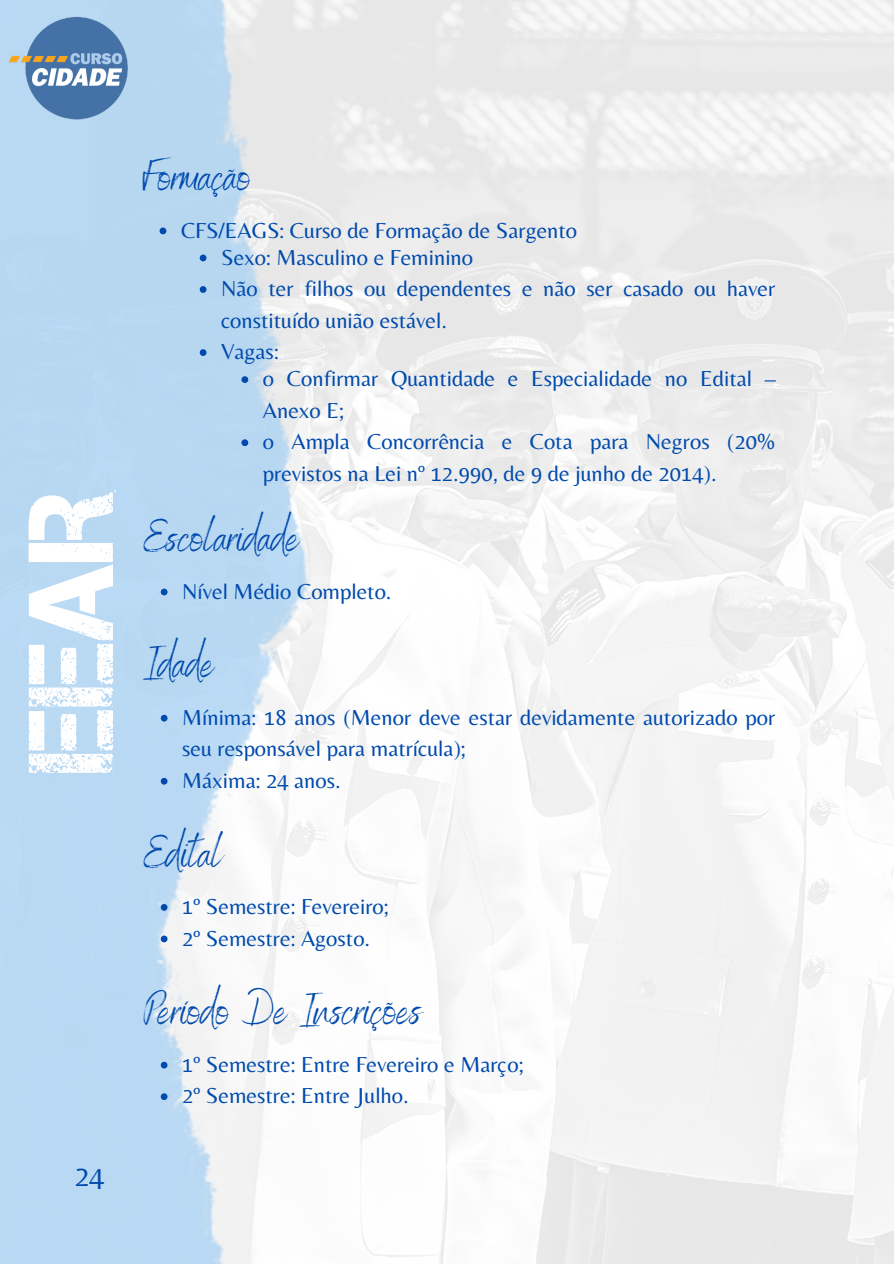
<style>
.page{position:relative;width:894px;height:1264px;background:#fff}
.page>*{position:absolute;margin:0;border:0;box-sizing:border-box;transform-origin:0 0}
.t1{font:120.15px "Captureit";color:#fff}
.t2{font:45px "Benedict";color:#004aad}
.t3{font:30px "Belleza";color:#004aad}
.t4{font:22.5px/31.5px "Belleza";color:#004aad}
</style>
<div class="page">
<img style="left:0;top:0;width:307px;height:1263px">
<img style="left:2px;top:0;width:139px;height:140px">
<svg style="left:159px;top:227px;width:7px;height:7px"></svg>
<svg style="left:200px;top:254px;width:6px;height:7px"></svg>
<svg style="left:200px;top:286px;width:6px;height:7px"></svg>
<svg style="left:200px;top:349px;width:6px;height:7px"></svg>
<svg style="left:241px;top:376px;width:7px;height:7px"></svg>
<svg style="left:241px;top:439px;width:7px;height:7px"></svg>
<svg style="left:161px;top:588px;width:6px;height:7px"></svg>
<svg style="left:161px;top:714px;width:6px;height:7px"></svg>
<svg style="left:161px;top:777px;width:6px;height:7px"></svg>
<svg style="left:161px;top:904px;width:6px;height:6px"></svg>
<svg style="left:161px;top:935px;width:6px;height:7px"></svg>
<svg style="left:161px;top:1061px;width:6px;height:7px"></svg>
<svg style="left:161px;top:1093px;width:6px;height:7px"></svg>
<h1 class="t1" style="left:4px;top:772px;width:284px;rotate:-90deg">EEAR</h1>
<h3 class="t3" style="left:74px;top:1157px;width:32px">24</h3>
<h2 class="t2" style="left:143px;top:147px;width:109px">Formação</h2>
<p class="t4" style="left:181px;top:214px;width:397px">CFS/EAGS: Curso de Formação de Sargento</p>
<p class="t4" style="left:221px;top:241px;width:555px">Sexo: Masculino e Feminino<br>Não ter filhos ou dependentes e não ser casado ou haver constituído união estável.<br>Vagas:</p>
<p class="t4" style="left:263px;top:363px;width:514px">o Confirmar Quantidade e Especialidade no Edital – Anexo E;<br>o Ampla Concorrência e Cota para Negros (20% previstos na Lei nº 12.990, de 9 de junho de 2014).</p>
<h2 class="t2" style="left:144px;top:508px;width:157px">Escolaridade</h2>
<p class="t4" style="left:182px;top:575px;width:211px">Nível Médio Completo.</p>
<h2 class="t2" style="left:144px;top:634px;width:72px">Idade</h2>
<p class="t4" style="left:182px;top:701px;width:594px">Mínima: 18 anos (Menor deve estar devidamente autorizado por seu responsável para matrícula);<br>Máxima: 24 anos.</p>
<h2 class="t2" style="left:144px;top:823px;width:80px">Edital</h2>
<p class="t4" style="left:182px;top:890px;width:208px">1º Semestre: Fevereiro;<br>2º Semestre: Agosto.</p>
<h2 class="t2" style="left:144px;top:981px;width:279px">Período De Inscrições</h2>
<p class="t4" style="left:182px;top:1048px;width:342px">1º Semestre: Entre Fevereiro e Março;<br>2º Semestre: Entre Julho.</p>
</div>
